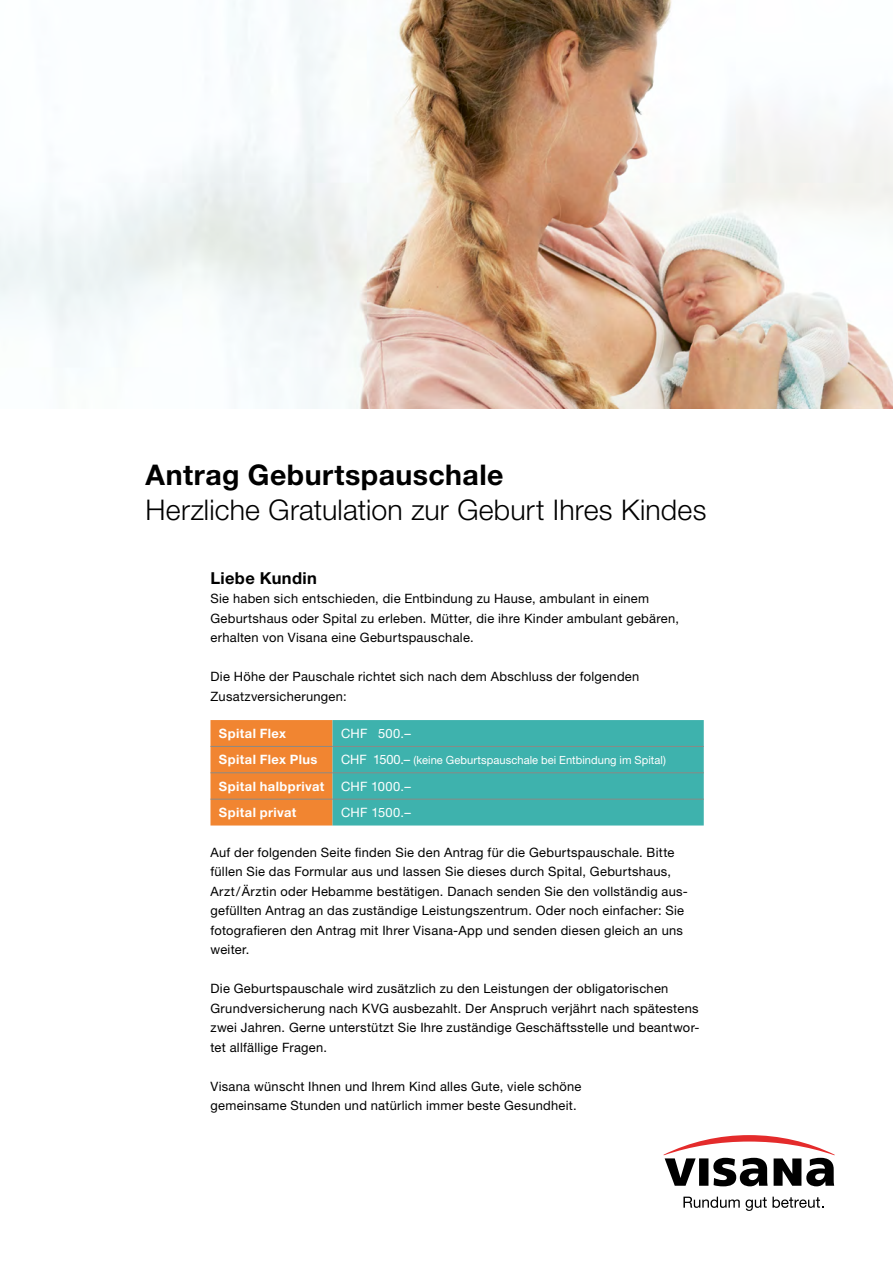
<style>
.page{position:relative;width:893px;height:1263px;background:#fff}
.page>*{position:absolute;margin:0;border:0;box-sizing:border-box;transform-origin:0 0}
.t1{font:300 28.5px "Helvetica Neue LT Std";letter-spacing:.005em;color:#000}
.t2{font:700 28.5px "Helvetica Neue LT Std";letter-spacing:.015em;color:#000}
.t3{font:700 16.5px "Helvetica Neue LT Std";letter-spacing:.02em;color:#000}
.t4{font:12.9px/19.5px "Helvetica Neue LT Std";letter-spacing:.02em;color:#000}
.t5{font:700 12.9px "Helvetica Neue LT Std";letter-spacing:.03em;color:#fff}
.t6{font:12.9px "Helvetica Neue LT Std";letter-spacing:.02em;color:#fff}
.t7{font:11.25px "Helvetica Neue LT Std";letter-spacing:.005em;color:#fff}
.s1{font-size:12.9px}
</style>
<div class="page">
<img style="left:0;top:0;width:893px;height:408px">
<svg style="left:683px;top:1196px;width:140px;height:15px"></svg>
<svg style="left:663px;top:1135px;width:172px;height:51px"></svg>
<svg style="left:210px;top:720px;width:494px;height:105px;background:#6aa68e"></svg>
<hr style="left:210px;top:746px;width:123px;height:1px;background:#8b8a85">
<hr style="left:333px;top:746px;width:371px;height:1px;background:#8b8a85">
<hr style="left:210px;top:772px;width:123px;height:1px;background:#8b8a85">
<hr style="left:333px;top:772px;width:371px;height:1px;background:#8b8a85">
<hr style="left:210px;top:799px;width:123px;height:1px;background:#8b8a85">
<hr style="left:333px;top:799px;width:371px;height:1px;background:#8b8a85">
<h1 class="t2" style="left:146px;top:457px;width:359px">Antrag Geburtspauschale</h1>
<h1 class="t1" style="left:146px;top:492px;width:562px">Herzliche Gratulation zur Geburt Ihres Kindes</h1>
<p class="t3" style="left:210px;top:567px;width:108px">Liebe Kundin</p>
<p class="t4" style="left:210px;top:588px;width:470px">Sie haben sich entschieden, die Entbindung zu Hause, ambulant in einem<br>Geburtshaus oder Spital zu erleben. Mütter, die ihre Kinder ambulant gebären, erhalten von Visana eine Geburtspauschale.</p>
<p class="t4" style="left:210px;top:666px;width:430px">Die Höhe der Pauschale richtet sich nach dem Abschluss der folgenden<br>Zusatzversicherungen:</p>
<p class="t5" style="left:219px;top:725px;width:68px">Spital Flex</p>
<p class="t6" style="left:341px;top:725px;width:71px">CHF 500.–</p>
<p class="t5" style="left:219px;top:752px;width:100px">Spital Flex Plus</p>
<p class="t7" style="left:341px;top:753px;width:327px"><span class="s1">CHF 1500.–</span> (keine Geburtspauschale bei Entbindung im Spital)</p>
<p class="t5" style="left:219px;top:778px;width:107px">Spital halbprivat</p>
<p class="t6" style="left:341px;top:778px;width:71px">CHF 1000.–</p>
<p class="t5" style="left:219px;top:804px;width:79px">Spital privat</p>
<p class="t6" style="left:341px;top:805px;width:71px">CHF 1500.–</p>
<p class="t4" style="left:210px;top:842px;width:479px">Auf der folgenden Seite finden Sie den Antrag für die Geburtspauschale. Bitte füllen Sie das Formular aus und lassen Sie dieses durch Spital, Geburtshaus, Arzt/Ärztin oder Hebamme bestätigen. Danach senden Sie den vollständig aus&shy;gefüllten Antrag an das zuständige Leistungszentrum. Oder noch einfacher: Sie fotografieren den Antrag mit Ihrer Visana-App und senden diesen gleich an uns weiter.</p>
<p class="t4" style="left:210px;top:978px;width:491px">Die Geburtspauschale wird zusätzlich zu den Leistungen der obligatorischen Grundversicherung nach KVG ausbezahlt. Der Anspruch verjährt nach spätestens zwei Jahren. Gerne unterstützt Sie Ihre zuständige Geschäftsstelle und beantwor&shy;tet allfällige Fragen.</p>
<p class="t4" style="left:210px;top:1076px;width:373px">Visana wünscht Ihnen und Ihrem Kind alles Gute, viele schöne gemeinsame Stunden und natürlich immer beste Gesundheit.</p>
</div>
